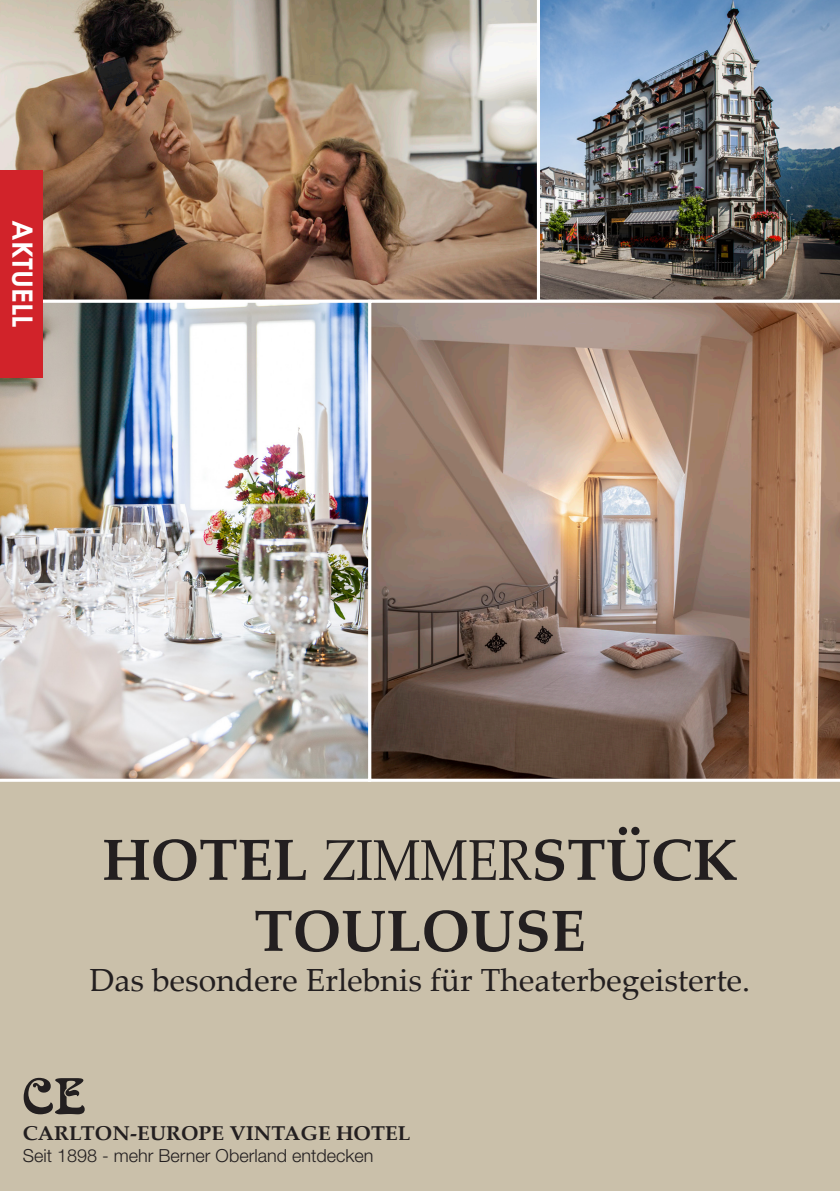
<style>
.page{position:relative;width:840px;height:1191px;background:#fff}
.page>*{position:absolute;margin:0;border:0;box-sizing:border-box;transform-origin:0 0}
.t1{font:700 58px "Palatino Linotype";color:#231f20}
.t2{font:50px "Boecklins Universe";color:#231f20}
.t3{font:32px "Palatino Linotype";color:#231f20}
.t4{font:700 28px "Century Gothic";color:#fff}
.t5{font:700 20px "Palatino Linotype";color:#231f20;scale:1.05 1}
.t6{font:300 18px "Helvetica Neue";color:#231f20}
.s1{font-weight:400;font-size:57.6px}
</style>
<div class="page">
<div style="left:0;top:782px;width:839px;height:409px;background:#cac0aa"></div>
<img style="left:0;top:0;width:536px;height:300px">
<img style="left:536px;top:0;width:303px;height:300px">
<img style="left:371px;top:302px;width:468px;height:480px">
<img style="left:0;top:302px;width:369px;height:480px">
<div style="left:0;top:170px;width:43px;height:207px;background:#d1232a"></div>
<p class="t4" style="left:44px;top:220px;width:108px;rotate:90deg">AKTUELL</p>
<p class="t1" style="left:102px;top:819px;width:636px">HOTEL <span class="s1">ZIMMER</span>STÜCK</p>
<p class="t1" style="left:254px;top:890px;width:333px">TOULOUSE</p>
<p class="t3" style="left:90px;top:957px;width:661px">Das besondere Erlebnis für Theaterbegeisterte.</p>
<p class="t2" style="left:23px;top:1063px;width:65px">CE</p>
<p class="t5" style="left:23px;top:1119px;width:370px">CARLTON-EUROPE VINTAGE HOTEL</p>
<p class="t6" style="left:23px;top:1141px;width:352px">Seit 1898 - mehr Berner Oberland entdecken</p>
</div>
